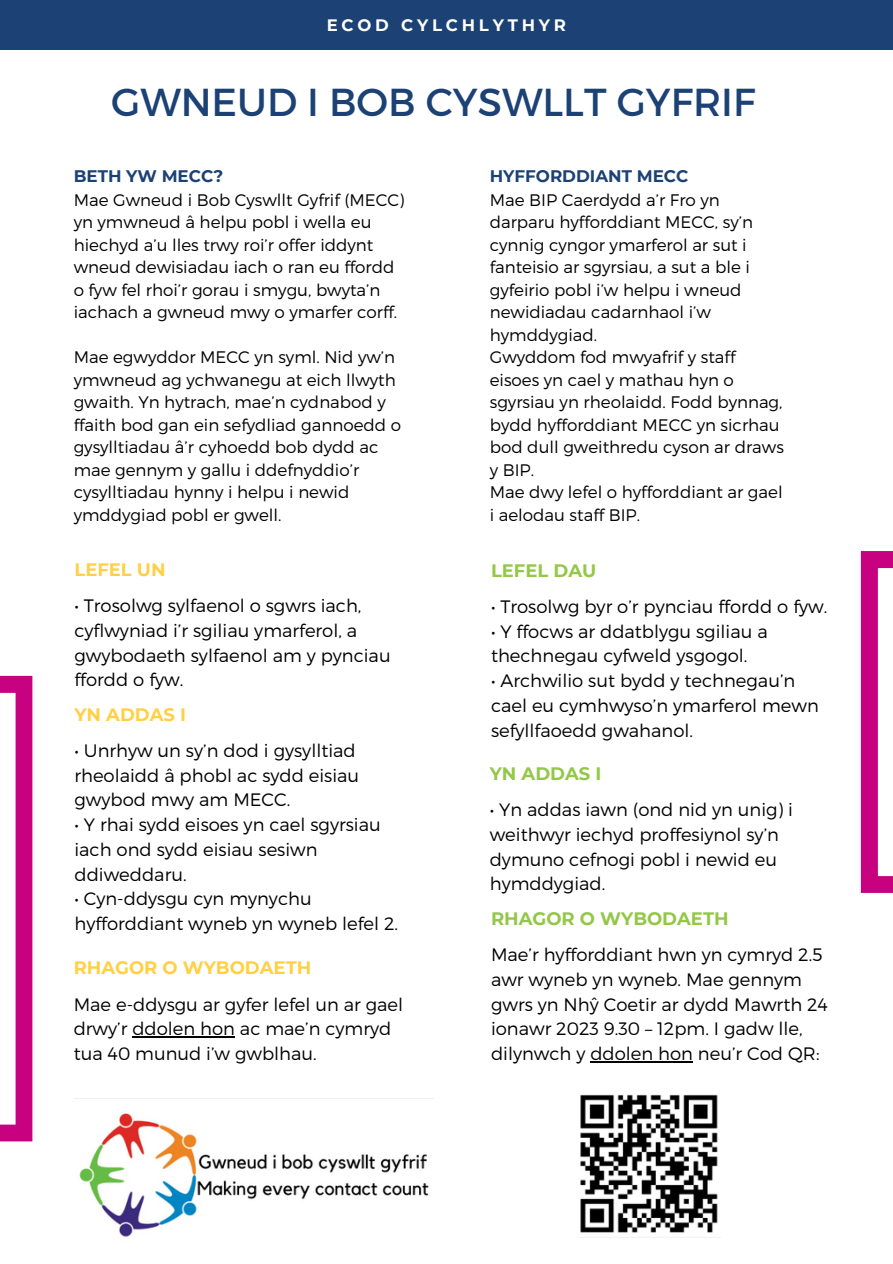
<style>
.page{position:relative;width:893px;height:1264px;background:#fff}
.page>*{position:absolute;margin:0;border:0;box-sizing:border-box;transform-origin:0 0}
.t1{font:39px "Montserrat";color:#1b4175}
.t2{font:300 18px/24.8px "Montserrat";color:#000}
.t3{font:700 18px "Montserrat";color:#93c747}
.t4{font:700 18px "Montserrat";color:#ffd046}
.t5{font:300 16.65px/22.5px "Montserrat";color:#000}
.t6{font:700 16.65px "Montserrat";color:#1b4175}
.t7{font:700 16.5px "Montserrat";letter-spacing:.23em;color:#fff}
</style>
<div class="page">
<div style="left:0;top:0;width:892px;height:49px;background:#1b4175"></div>
<svg style="left:0;top:676px;width:32px;height:465px"></svg>
<svg style="left:860px;top:551px;width:32px;height:341px"></svg>
<img style="left:74px;top:1098px;width:359px;height:139px">
<img style="left:580px;top:1094px;width:138px;height:139px">
<hr style="left:132px;top:1036px;width:103px;height:1px;background:#000">
<hr style="left:590px;top:1061px;width:103px;height:1px;background:#000">
<p class="t7" style="left:327px;top:15px;width:241px">ECOD CYLCHLYTHYR</p>
<h1 class="t1" style="left:111px;top:77px;width:645px">GWNEUD I BOB CYSWLLT GYFRIF</h1>
<p class="t6" style="left:74px;top:166px;width:151px">BETH YW MECC?</p>
<p class="t5" style="left:74px;top:188px;width:332px">Mae Gwneud i Bob Cyswllt Gyfrif (MECC) yn ymwneud â helpu pobl i wella eu hiechyd a’u lles trwy roi’r offer iddynt wneud dewisiadau iach o ran eu ffordd o fyw fel rhoi’r gorau i smygu, bwyta’n iachach a gwneud mwy o ymarfer corff.</p>
<p class="t5" style="left:74px;top:345px;width:329px">Mae egwyddor MECC yn syml. Nid yw’n ymwneud ag ychwanegu at eich llwyth gwaith. Yn hytrach, mae’n cydnabod y ffaith bod gan ein sefydliad gannoedd o gysylltiadau â’r cyhoedd bob dydd ac mae gennym y gallu i ddefnyddio’r cysylltiadau hynny i helpu i newid ymddygiad pobl er gwell.</p>
<p class="t4" style="left:74px;top:558px;width:93px">LEFEL UN</p>
<p class="t2" style="left:74px;top:592px;width:318px">• Trosolwg sylfaenol o sgwrs iach, cyflwyniad i’r sgiliau ymarferol, a gwybodaeth sylfaenol am y pynciau ffordd o fyw.</p>
<p class="t4" style="left:74px;top:703px;width:113px">YN ADDAS I</p>
<p class="t2" style="left:74px;top:737px;width:286px">• Unrhyw un sy’n dod i gysylltiad rheolaidd â phobl ac sydd eisiau gwybod mwy am MECC.</p>
<p class="t2" style="left:74px;top:811px;width:308px">• Y rhai sydd eisoes yn cael sgyrsiau iach ond sydd eisiau sesiwn ddiweddaru.</p>
<p class="t2" style="left:74px;top:885px;width:325px">• Cyn-ddysgu cyn mynychu hyfforddiant wyneb yn wyneb lefel 2.</p>
<p class="t4" style="left:74px;top:957px;width:239px">RHAGOR O WYBODAETH</p>
<p class="t2" style="left:74px;top:990px;width:331px">Mae e-ddysgu ar gyfer lefel un ar gael drwy’r ddolen hon ac mae’n cymryd tua 40 munud i’w gwblhau.</p>
<p class="t6" style="left:489px;top:166px;width:200px">HYFFORDDIANT MECC</p>
<p class="t5" style="left:489px;top:188px;width:296px">Mae BIP Caerdydd a’r Fro yn darparu hyfforddiant MECC, sy’n cynnig cyngor ymarferol ar sut i fanteisio ar sgyrsiau, a sut a ble i gyfeirio pobl i’w helpu i wneud newidiadau cadarnhaol i’w hymddygiad.<br>Gwyddom fod mwyafrif y staff eisoes yn cael y mathau hyn o sgyrsiau yn rheolaidd. Fodd bynnag, bydd hyfforddiant MECC yn sicrhau bod dull gweithredu cyson ar draws y BIP.<br>Mae dwy lefel o hyfforddiant ar gael i aelodau staff BIP.</p>
<p class="t3" style="left:491px;top:559px;width:107px">LEFEL DAU</p>
<p class="t2" style="left:491px;top:593px;width:338px">• Trosolwg byr o’r pynciau ffordd o fyw.</p>
<p class="t2" style="left:491px;top:618px;width:278px">• Y ffocws ar ddatblygu sgiliau a thechnegau cyfweld ysgogol.</p>
<p class="t2" style="left:491px;top:667px;width:329px">• Archwilio sut bydd y technegau’n cael eu cymhwyso’n ymarferol mewn sefyllfaoedd gwahanol.</p>
<p class="t3" style="left:489px;top:762px;width:113px">YN ADDAS I</p>
<p class="t2" style="left:489px;top:796px;width:305px">• Yn addas iawn (ond nid yn unig) i weithwyr iechyd proffesiynol sy’n dymuno cefnogi pobl i newid eu hymddygiad.</p>
<p class="t3" style="left:491px;top:907px;width:239px">RHAGOR O WYBODAETH</p>
<p class="t2" style="left:491px;top:941px;width:338px">Mae’r hyfforddiant hwn yn cymryd 2.5 awr wyneb yn wyneb. Mae gennym gwrs yn Nhŷ Coetir ar dydd Mawrth 24 ionawr 2023 9.30 – 12pm. I gadw lle, dilynwch y ddolen hon neu’r Cod QR:</p>
</div>
